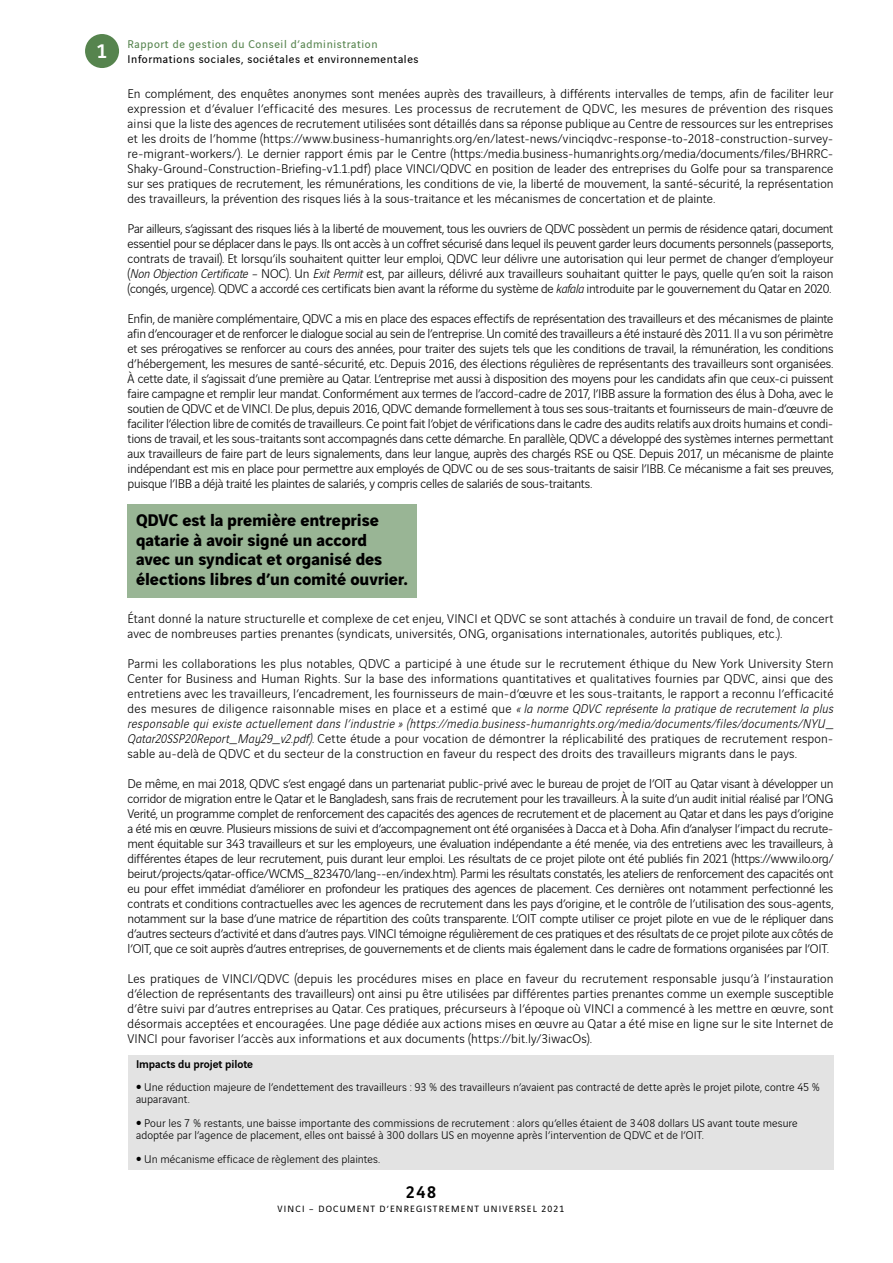
<style>
.page{position:relative;width:893px;height:1263px;background:#fff}
.page>*{position:absolute;margin:0;border:0;box-sizing:border-box;transform-origin:0 0}
.t1{font:500 21px "Vinci Sans";color:#fff}
.t2{font:700 18px/19.5px "Vinci Sans";letter-spacing:-.005em;color:#000}
.t3{font:500 18px "Vinci Sans";color:#000}
.t4{font:300 13.5px/15px "Vinci Sans";letter-spacing:.005em;color:#000;text-align:justify}
.t5{font:300 12px/24px "Vinci Sans";letter-spacing:.005em;color:#000}
.t6{font:12px "Vinci Sans";letter-spacing:.05em;color:#000}
.t7{font:12px "Vinci Sans";letter-spacing:.05em;color:#56844e}
.t8{font:9.75px "Vinci Sans";letter-spacing:.12em;color:#000}
.s1{font-style:italic}
.s2{font-weight:500}
.s3{font-weight:400;font-size:9px}
</style>
<div class="page">
<div style="left:128px;top:1055px;width:705px;height:16px;background:#e3e3e3"></div>
<div style="left:128px;top:1065px;width:705px;height:17px;background:#e3e3e3"></div>
<div style="left:128px;top:1077px;width:705px;height:33px;background:#e3e3e3"></div>
<div style="left:128px;top:1106px;width:705px;height:16px;background:#e3e3e3"></div>
<div style="left:128px;top:1113px;width:705px;height:33px;background:#e3e3e3"></div>
<div style="left:128px;top:1142px;width:705px;height:16px;background:#e3e3e3"></div>
<div style="left:128px;top:1149px;width:705px;height:21px;background:#e3e3e3"></div>
<div style="left:128px;top:504px;width:289px;height:93px;background:#99b595"></div>
<div style="left:85px;top:34px;width:34px;height:34px;background:#56844e;border-radius:50%"></div>
<h1 class="t1" style="left:97px;top:35px;width:12px">1</h1>
<p class="t7" style="left:128px;top:35px;width:251px">Rapport de gestion du Conseil d’administration</p>
<p class="t6" style="left:128px;top:50px;width:292px">Informations sociales, sociétales et environnementales</p>
<p class="t4" style="left:128px;top:85px;width:707px">En complément, des enquêtes anonymes sont menées auprès des travailleurs, à différents intervalles de temps, afin de faciliter leur expression et d’évaluer l’efficacité des mesures. Les processus de recrutement de QDVC, les mesures de prévention des risques ainsi que la liste des agences de recrutement utilisées sont détaillés dans sa réponse publique au Centre de ressources sur les entreprises et les droits de l’homme (https://www.business-humanrights.org/en/latest-news/vinciqdvc-response-to-2018-construction-survey&shy;re-migrant-workers/). Le dernier rapport émis par le Centre (https:/media.business-humanrights.org/media/documents/files/BHRRC-Shaky-Ground-Construction-Briefing-v1.1.pdf) place VINCI/QDVC en position de leader des entreprises du Golfe pour sa transparence sur ses pratiques de recrutement, les rémunérations, les conditions de vie, la liberté de mouvement, la santé-sécurité, la représentation des travailleurs, la prévention des risques liés à la sous-traitance et les mécanismes de concertation et de plainte.</p>
<p class="t4" style="left:128px;top:220px;width:707px">Par ailleurs, s’agissant des risques liés à la liberté de mouvement, tous les ouvriers de QDVC possèdent un permis de résidence qatari, document essentiel pour se déplacer dans le pays. Ils ont accès à un coffret sécurisé dans lequel ils peuvent garder leurs documents personnels (passeports, contrats de travail). Et lorsqu’ils souhaitent quitter leur emploi, QDVC leur délivre une autorisation qui leur permet de changer d’employeur (<span class="s1">Non Objection Certificate –</span> NOC). Un <span class="s1">Exit Permit</span> est, par ailleurs, délivré aux travailleurs souhaitant quitter le pays, quelle qu’en soit la raison (congés, urgence). QDVC a accordé ces certificats bien avant la réforme du système de <span class="s1">kafala</span> introduite par le gouvernement du Qatar en 2020.</p>
<p class="t4" style="left:128px;top:310px;width:707px">Enfin, de manière complémentaire, QDVC a mis en place des espaces effectifs de représentation des travailleurs et des mécanismes de plainte afin d’encourager et de renforcer le dialogue social au sein de l’entreprise. Un comité des travailleurs a été instauré dès 2011. Il a vu son périmètre et ses prérogatives se renforcer au cours des années, pour traiter des sujets tels que les conditions de travail, la rémunération, les conditions d’hébergement, les mesures de santé-sécurité, etc. Depuis 2016, des élections régulières de représentants des travailleurs sont organisées.<br>À cette date, il s’agissait d’une première au Qatar. L’entreprise met aussi à disposition des moyens pour les candidats afin que ceux-ci puissent faire campagne et remplir leur mandat. Conformément aux termes de l’accord-cadre de 2017, l’IBB assure la formation des élus à Doha, avec le soutien de QDVC et de VINCI. De plus, depuis 2016, QDVC demande formellement à tous ses sous-traitants et fournisseurs de main-d’œuvre de faciliter l’élection libre de comités de travailleurs. Ce point fait l’objet de vérifications dans le cadre des audits relatifs aux droits humains et condi&shy;tions de travail, et les sous-traitants sont accompagnés dans cette démarche. En parallèle, QDVC a développé des systèmes internes permettant aux travailleurs de faire part de leurs signalements, dans leur langue, auprès des chargés RSE ou QSE. Depuis 2017, un mécanisme de plainte indépendant est mis en place pour permettre aux employés de QDVC ou de ses sous-traitants de saisir l’IBB. Ce mécanisme a fait ses preuves, puisque l’IBB a déjà traité les plaintes de salariés, y compris celles de salariés de sous-traitants.</p>
<h2 class="t2" style="left:136px;top:509px;width:273px">QDVC est la première entreprise qatarie à avoir signé un accord<br>avec un syndicat et organisé des élections libres d’un comité ouvrier.</h2>
<p class="t4" style="left:128px;top:610px;width:707px">Étant donné la nature structurelle et complexe de cet enjeu, VINCI et QDVC se sont attachés à conduire un travail de fond, de concert avec de nombreuses parties prenantes (syndicats, universités, ONG, organisations internationales, autorités publiques, etc.).</p>
<p class="t4" style="left:128px;top:655px;width:707px">Parmi les collaborations les plus notables, QDVC a participé à une étude sur le recrutement éthique du New York University Stern Center for Business and Human Rights. Sur la base des informations quantitatives et qualitatives fournies par QDVC, ainsi que des entretiens avec les travailleurs, l’encadrement, les fournisseurs de main-d’œuvre et les sous-traitants, le rapport a reconnu l’efficacité des mesures de diligence raisonnable mises en place et a estimé que <span class="s1">« la norme QDVC représente la pratique de recrutement la plus responsable qui existe actuellement dans l’industrie » (https://media.business-humanrights.org/media/documents/files/documents/NYU_ Qatar20SSP20Report_May29_v2.pdf).</span> Cette étude a pour vocation de démontrer la réplicabilité des pratiques de recrutement respon&shy;sable au-delà de QDVC et du secteur de la construction en faveur du respect des droits des travailleurs migrants dans le pays.</p>
<p class="t4" style="left:128px;top:775px;width:707px">De même, en mai 2018, QDVC s’est engagé dans un partenariat public-privé avec le bureau de projet de l’OIT au Qatar visant à développer un corridor de migration entre le Qatar et le Bangladesh, sans frais de recrutement pour les travailleurs. À la suite d’un audit initial réalisé par l’ONG Verité, un programme complet de renforcement des capacités des agences de recrutement et de placement au Qatar et dans les pays d’origine a été mis en œuvre. Plusieurs missions de suivi et d’accompagnement ont été organisées à Dacca et à Doha. Afin d’analyser l’impact du recrute&shy;ment équitable sur 343 travailleurs et sur les employeurs, une évaluation indépendante a été menée, via des entretiens avec les travailleurs, à différentes étapes de leur recrutement, puis durant leur emploi. Les résultats de ce projet pilote ont été publiés fin 2021 (https://www.ilo.org/ beirut/projects/qatar-office/WCMS_823470/lang--en/index.htm). Parmi les résultats constatés, les ateliers de renforcement des capacités ont eu pour effet immédiat d’améliorer en profondeur les pratiques des agences de placement. Ces dernières ont notamment perfectionné les contrats et conditions contractuelles avec les agences de recrutement dans les pays d’origine, et le contrôle de l’utilisation des sous-agents, notamment sur la base d’une matrice de répartition des coûts transparente. L’OIT compte utiliser ce projet pilote en vue de le répliquer dans d’autres secteurs d’activité et dans d’autres pays. VINCI témoigne régulièrement de ces pratiques et des résultats de ce projet pilote aux côtés de l’OIT, que ce soit auprès d’autres entreprises, de gouvernements et de clients mais également dans le cadre de formations organisées par l’OIT.</p>
<p class="t4" style="left:128px;top:970px;width:707px">Les pratiques de VINCI/QDVC (depuis les procédures mises en place en faveur du recrutement responsable jusqu’à l’instauration d’élection de représentants des travailleurs) ont ainsi pu être utilisées par différentes parties prenantes comme un exemple susceptible d’être suivi par d’autres entreprises au Qatar. Ces pratiques, précurseurs à l’époque où VINCI a commencé à les mettre en œuvre, sont désormais acceptées et encouragées. Une page dédiée aux actions mises en œuvre au Qatar a été mise en ligne sur le site Internet de VINCI pour favoriser l’accès aux informations et aux documents (https://bit.ly/3iwacOs).</p>
<p class="t5" style="left:136px;top:1052px;width:685px;line-height:22.5px"><span class="s2">Impacts du projet pilote<br></span><span class="s3">ˇ</span> Une réduction majeure de l’endettement des travailleurs : 93 % des travailleurs n’avaient pas contracté de dette après le projet pilote, contre 45 %</p>
<p class="t5" style="left:136px;top:1086px;width:663px">auparavant.<br><span class="s3">ˇ</span> Pour les 7 % restants, une baisse importante des commissions de recrutement : alors qu’elles étaient de 3408 dollars US avant toute mesure</p>
<p class="t5" style="left:136px;top:1122px;width:569px">adoptée par l’agence de placement, elles ont baissé à 300 dollars US en moyenne après l’intervention de QDVC et de l’OIT. <span class="s3">ˇ</span> Un mécanisme efficace de règlement des plaintes.</p>
<h2 class="t3" style="left:406px;top:1178px;width:32px">248</h2>
<p class="t8" style="left:278px;top:1201px;width:288px">VINCI – DOCUMENT D’ENREGISTREMENT UNIVERSEL 2021</p>
</div>
